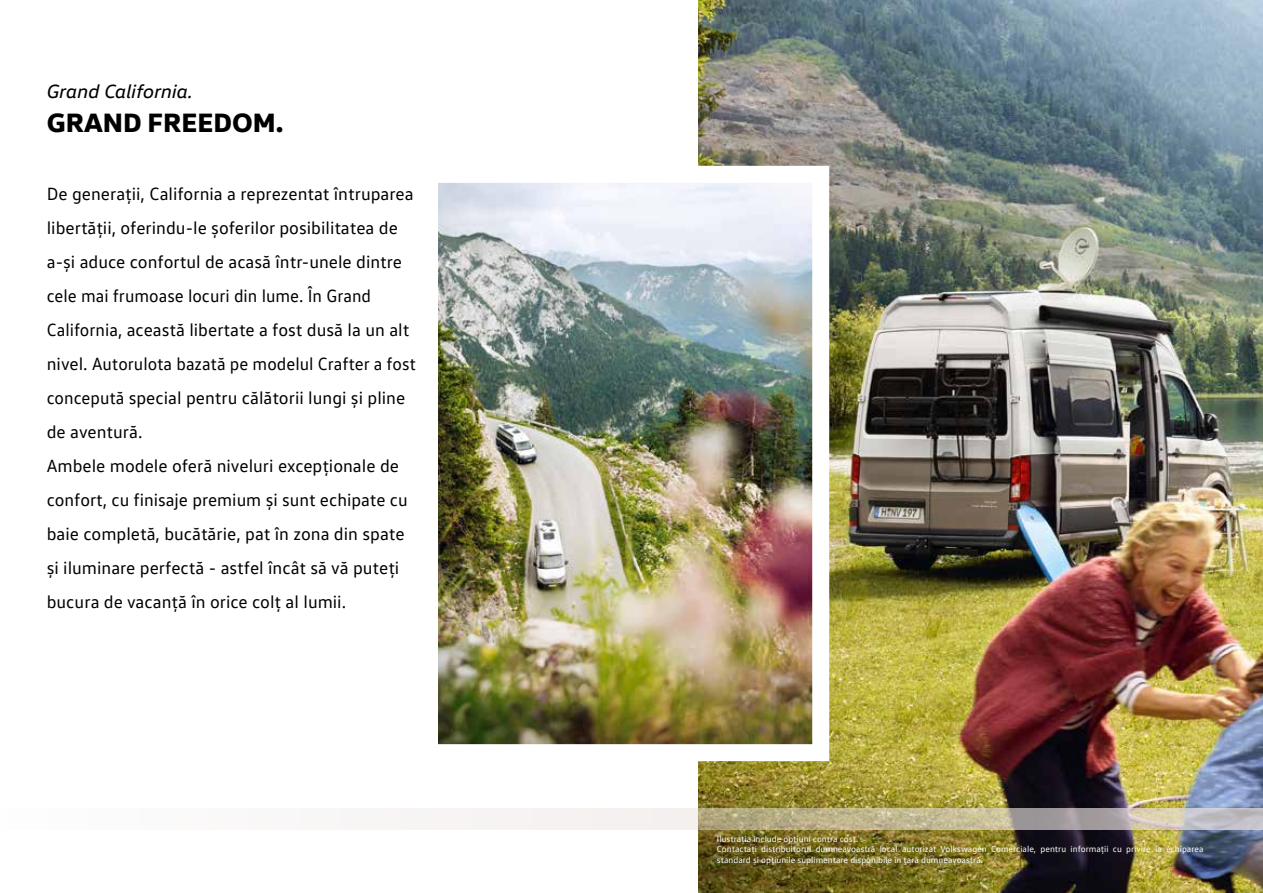
<style>
.page{position:relative;width:1263px;height:893px;background:#fff}
.page>*{position:absolute;margin:0;border:0;box-sizing:border-box;transform-origin:0 0}
.t1{font:800 27px "VW Head";color:#000}
.t2{font:italic 19.5px "VW Head";color:#000}
.t3{font:18px/34px "VW Text";color:#000}
.t4{font:9px/10.8px "VW Text";color:#fff}
</style>
<div class="page">
<img style="left:699px;top:0;width:564px;height:893px">
<img style="left:439px;top:184px;width:372px;height:559px">
<svg style="left:391px;top:808px;width:872px;height:21px"></svg>
<p class="t2" style="left:47px;top:79px;width:148px">Grand California.</p>
<h1 class="t1" style="left:47px;top:104px;width:238px">GRAND FREEDOM.</h1>
<p class="t3" style="left:47px;top:176px;width:371px">De generații, California a reprezentat întruparea libertății, oferindu-le șoferilor posibilitatea de a-și aduce confortul de acasă într-unele dintre cele mai frumoase locuri din lume. În Grand California, această libertate a fost dusă la un alt nivel. Autorulota bazată pe modelul Crafter a fost concepută special pentru călătorii lungi și pline de aventură.<br>Ambele modele oferă niveluri excepționale de confort, cu finisaje premium și sunt echipate cu baie completă, bucătărie, pat în zona din spate și iluminare perfectă - astfel încât să vă puteți bucura de vacanță în orice colț al lumii.</p>
<p class="t4" style="left:717px;top:833px;width:488px">Ilustrația include opțiuni contra cost.<br>Contactați distribuitorul dumneavoastră local autorizat Volkswagen Comerciale, pentru informații cu privire la echiparea standard și opțiunile suplimentare disponibile în țara dumneavoastră.</p>
</div>
